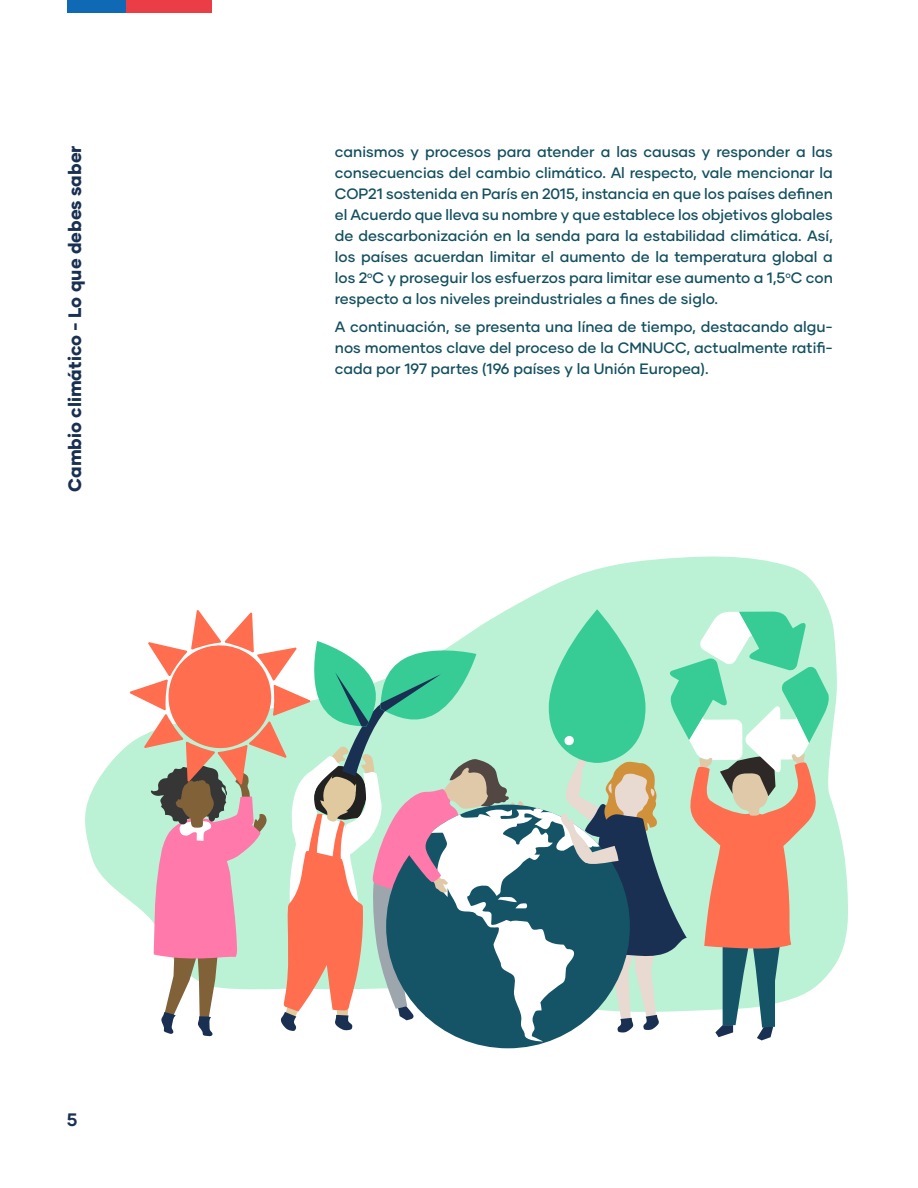
<style>
.page{position:relative;width:918px;height:1188px;background:#fff}
.page>*{position:absolute;margin:0;border:0;box-sizing:border-box;transform-origin:0 0}
.t1{font:800 18px "Gilmer";color:#1a3052}
.t2{font:700 18px "Gilmer";color:#1a3052}
.t3{font:500 15px/21px "Gilmer";color:#124f5e;text-align:justify}
</style>
<div class="page">
<div style="left:67px;top:0;width:59px;height:12px;background:#0f69b5"></div>
<div style="left:126px;top:0;width:86px;height:12px;background:#eb3d45"></div>
<svg style="left:85px;top:556px;width:763px;height:416px"></svg>
<svg style="left:130px;top:609px;width:700px;height:433px"></svg>
<p class="t1" style="left:63px;top:492px;width:348px;rotate:-90deg">Cambio climático - Lo que debes saber</p>
<p class="t2" style="left:67px;top:1108px;width:12px">5</p>
<p class="t3" style="left:335px;top:141px;width:500px">canismos y procesos para atender a las causas y responder a las consecuencias del cambio climático. Al respecto, vale mencionar la COP21 sostenida en París en 2015, instancia en que los países definen el Acuerdo que lleva su nombre y que establece los objetivos globales de descarbonización en la senda para la estabilidad climática. Así, los países acuerdan limitar el aumento de la temperatura global a los 2<sup>o</sup>C y proseguir los esfuerzos para limitar ese aumento a 1,5<sup>o</sup>C con respecto a los niveles preindustriales a fines de siglo.</p>
<p class="t3" style="left:335px;top:316px;width:500px">A continuación, se presenta una línea de tiempo, destacando algu&shy;nos momentos clave del proceso de la CMNUCC, actualmente ratifi&shy;cada por 197 partes (196 países y la Unión Europea).</p>
</div>
